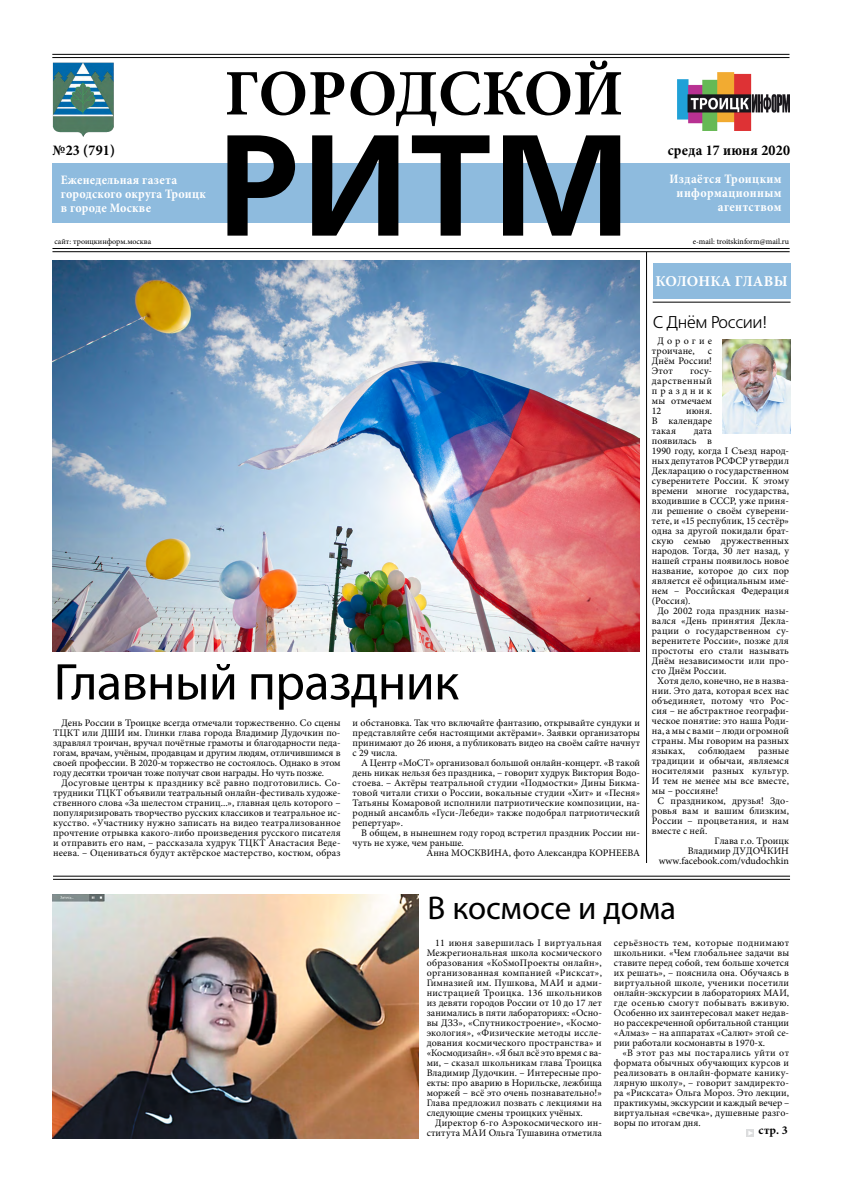
<style>
.page{position:relative;width:842px;height:1191px;background:#fff}
.page>*{position:absolute;margin:0;border:0;box-sizing:border-box;transform-origin:0 0}
.t1{font:52px "Myriad Pro";letter-spacing:-.01em;color:#000}
.t2{font:33px "Myriad Pro";color:#000}
.t3{font:17px "Free Set C";letter-spacing:-.02em;color:#000}
.t4{font:700 condensed 15px "Minion Pro";letter-spacing:.015em;color:#000}
.t5{font:700 15px "Minion Pro";letter-spacing:.01em;color:#fff}
.t6{font:700 condensed 13px/14px "Minion Pro";letter-spacing:.025em;color:#fff}
.t7{font:700 12px "Minion Pro";color:#000}
.t8{font:10px/10px "Minion Pro";letter-spacing:.01em;color:#000;text-align:justify}
.t9{font:10px/10px "Minion Pro";letter-spacing:.03em;color:#000}
.t10{font:8px "Minion Pro";color:#000}
</style>
<div class="page">
<div style="left:52px;top:163px;width:737px;height:60px;background:#8ebbde"></div>
<svg style="left:227px;top:135px;width:393px;height:101px"></svg>
<svg style="left:227px;top:61px;width:394px;height:65px"></svg>
<img style="left:53px;top:63px;width:61px;height:74px">
<hr style="left:52px;top:251px;width:738px;height:1px;background:#000">
<hr style="left:52px;top:248px;width:738px;height:1px;background:#000">
<div style="left:747px;top:1129px;width:7px;height:7px;background:#dcddde"></div>
<svg style="left:748px;top:1131px;width:5px;height:4px"></svg>
<img style="left:677px;top:72px;width:112px;height:58px">
<hr style="left:52px;top:57px;width:737px;height:1px;background:#000">
<hr style="left:52px;top:54px;width:737px;height:1px;background:#000">
<hr style="left:53px;top:879px;width:737px;height:1px;background:#000">
<hr style="left:53px;top:875px;width:737px;height:1px;background:#000">
<img style="left:53px;top:260px;width:587px;height:392px">
<img style="left:53px;top:894px;width:365px;height:244px">
<hr style="left:646px;top:252px;width:1px;height:611px;background:#000">
<hr style="left:653px;top:302px;width:137px;height:1px;background:#000">
<div style="left:653px;top:263px;width:137px;height:36px;background:#8ebbde"></div>
<img style="left:722px;top:339px;width:68px;height:94px">
<h3 class="t4" style="left:52px;top:140px;width:64px">№23 (791)</h3>
<h3 class="t4" style="left:668px;top:140px;width:124px">среда 17 июня 2020</h3>
<h3 class="t6" style="left:669px;top:172px;width:114px;text-align:right">Издаётся Троицким информационным агентством</h3>
<p class="t10" style="left:54px;top:236px;width:99px">сайт: троицкинформ.москва</p>
<p class="t10" style="left:693px;top:236px;width:98px">e-mail: troitskinform@mail.ru</p>
<h3 class="t6" style="left:61px;top:172px;width:147px">Еженедельная газета городского округа Троицк в городе Москве</h3>
<h3 class="t5" style="left:656px;top:271px;width:133px">КОЛОНКА ГЛАВЫ</h3>
<h1 class="t1" style="left:54px;top:650px;width:407px">Главный праздник</h1>
<p class="t8" style="left:53px;top:718px;width:289px;text-indent:8px">День России в Троицке всегда отмечали торжественно. Со сцены ТЦКТ или ДШИ им. Глинки глава города Владимир Дудочкин по&shy;здравлял троичан, вручал почётные грамоты и благодарности педа&shy;гогам, врачам, учёным, продавцам и другим людям, отличившимся в своей профессии. В 2020-м торжество не состоялось. Однако в этом году десятки троичан тоже получат свои награды. Но чуть позже.</p>
<p class="t8" style="left:53px;top:778px;width:289px;text-indent:9px">Досуговые центры к празднику всё равно подготовились. Со&shy;трудники ТЦКТ объявили театральный онлайн-фестиваль художе&shy;ственного слова «За шелестом страниц...», главная цель которого – популяризировать творчество русских классиков и театральное ис&shy;кусство. «Участнику нужно записать на видео театрализованное прочтение отрывка какого-либо произведения русского писателя и отправить его нам, – рассказала худрук ТЦКТ Анастасия Веде&shy;неева. – Оцениваться будут актёрское мастерство, костюм, образ</p>
<p class="t8" style="left:353px;top:718px;width:289px">и обстановка. Так что включайте фантазию, открывайте сундуки и представляйте себя настоящими актёрами». Заявки организаторы принимают до 26 июня, а публиковать видео на своём сайте начнут с 29 числа.</p>
<p class="t8" style="left:353px;top:758px;width:289px;text-indent:8px">А Центр «МоСТ» организовал большой онлайн-концерт. «В такой день никак нельзя без праздника, – говорит худрук Виктория Водо&shy;стоева. – Актёры театральной студии «Подмостки» Дины Бикма&shy;товой читали стихи о России, вокальные студии «Хит» и «Песня» Татьяны Комаровой исполнили патриотические композиции, на&shy;родный ансамбль «Гуси-Лебеди» также подобрал патриотический репертуар».</p>
<p class="t8" style="left:361px;top:828px;width:280px">В общем, в нынешнем году город встретил праздник России ни-</p>
<p class="t8" style="left:353px;top:838px;width:113px">чуть не хуже, чем раньше.</p>
<p class="t8" style="left:426px;top:848px;width:215px">Анна МОСКВИНА, фото Александра КОРНЕЕВА</p>
<h3 class="t3" style="left:653px;top:312px;width:116px">С Днём России!</h3>
<p class="t9" style="left:652px;top:336px;width:61px;text-indent:6px">Дорогие троичане,</p>
<p class="t8" style="left:652px;top:346px;width:61px;text-indent:56px">с Днём России!<br>Этот</p>
<p class="t8" style="left:652px;top:366px;width:62px;text-indent:38px">госу&shy;дарственный праздник мы отмечаем 12</p>
<p class="t8" style="left:652px;top:406px;width:62px;text-indent:34px">июня.<br>В календаре такая</p>
<p class="t8" style="left:694px;top:426px;width:20px">дата</p>
<p class="t8" style="left:652px;top:436px;width:61px">появилась в</p>
<p class="t8" style="left:652px;top:446px;width:138px">1990 году, когда I Съезд народ-</p>
<p class="t8" style="left:652px;top:456px;width:139px">ных депутатов РСФСР утвердил</p>
<p class="t8" style="left:652px;top:466px;width:139px">Декларацию о государственном</p>
<p class="t8" style="left:652px;top:476px;width:139px">суверенитете России. К этому</p>
<p class="t8" style="left:652px;top:486px;width:138px">времени многие государства,</p>
<p class="t8" style="left:652px;top:496px;width:138px">входившие в СССР, уже приня-</p>
<p class="t8" style="left:652px;top:506px;width:138px">ли решение о своём суверени-</p>
<p class="t8" style="left:652px;top:516px;width:138px">тете, и «15 республик, 15 сестёр»</p>
<p class="t8" style="left:652px;top:526px;width:138px">одна за другой покидали брат-</p>
<p class="t8" style="left:652px;top:536px;width:138px">скую семью дружественных</p>
<p class="t8" style="left:652px;top:546px;width:139px">народов. Тогда, 30 лет назад, у</p>
<p class="t8" style="left:652px;top:556px;width:138px">нашей страны появилось новое</p>
<p class="t8" style="left:652px;top:566px;width:139px">название, которое до сих пор</p>
<p class="t8" style="left:652px;top:576px;width:138px">является её официальным име-</p>
<p class="t8" style="left:652px;top:586px;width:139px">нем – Российская Федерация</p>
<p class="t8" style="left:652px;top:596px;width:40px">(Россия).</p>
<p class="t8" style="left:658px;top:606px;width:133px">До 2002 года праздник назы-</p>
<p class="t8" style="left:652px;top:616px;width:138px">вался «День принятия Декла-</p>
<p class="t8" style="left:652px;top:626px;width:138px">рации о государственном су-</p>
<p class="t8" style="left:652px;top:636px;width:138px">веренитете России», позже для</p>
<p class="t8" style="left:652px;top:646px;width:138px">простоты его стали называть</p>
<p class="t8" style="left:652px;top:656px;width:138px">Днём независимости или про-</p>
<p class="t8" style="left:652px;top:666px;width:76px">сто Днём России.</p>
<p class="t8" style="left:658px;top:676px;width:133px">Хотя дело, конечно, не в назва-</p>
<p class="t8" style="left:652px;top:686px;width:138px">нии. Это дата, которая всех нас</p>
<p class="t8" style="left:652px;top:696px;width:138px">объединяет, потому что Рос-</p>
<p class="t8" style="left:652px;top:706px;width:138px">сия – не абстрактное географи-</p>
<p class="t8" style="left:652px;top:716px;width:138px">ческое понятие: это наша Роди-</p>
<p class="t8" style="left:652px;top:726px;width:139px">на, а мы с вами – люди огромной</p>
<p class="t8" style="left:652px;top:736px;width:138px">страны. Мы говорим на разных</p>
<p class="t8" style="left:652px;top:746px;width:35px">языках,</p>
<p class="t8" style="left:698px;top:746px;width:48px">соблюдаем</p>
<p class="t8" style="left:758px;top:746px;width:32px">разные</p>
<p class="t8" style="left:652px;top:756px;width:139px">традиции и обычаи, являемся</p>
<p class="t8" style="left:652px;top:766px;width:138px">носителями разных культур.</p>
<p class="t8" style="left:652px;top:776px;width:138px">И тем не менее мы все вместе,</p>
<p class="t8" style="left:652px;top:786px;width:68px">мы – россияне!</p>
<p class="t8" style="left:658px;top:796px;width:133px">С праздником, друзья! Здо-</p>
<p class="t8" style="left:652px;top:806px;width:139px">ровья вам и вашим близким,</p>
<p class="t8" style="left:652px;top:816px;width:139px">России – процветания, и нам</p>
<p class="t8" style="left:652px;top:826px;width:57px">вместе с ней.</p>
<p class="t8" style="left:714px;top:836px;width:76px">Глава г.о. Троицк</p>
<p class="t8" style="left:688px;top:846px;width:103px">Владимир ДУДОЧКИН</p>
<p class="t8" style="left:659px;top:856px;width:132px">www.facebook.com/vdudochkin</p>
<h2 class="t2" style="left:427px;top:888px;width:250px">В космосе и дома</h2>
<p class="t8" style="left:427px;top:938px;width:177px;text-indent:8px">11 июня завершилась I виртуальная Межрегиональная школа космического образования «КоSмоПроекты онлайн», организованная компанией «Рисксат», Гимназией им. Пушкова, МАИ и адми&shy;нистрацией Троицка. 136 школьников из девяти городов России от 10 до 17 лет занимались в пяти лабораториях: «Осно&shy;вы ДЗЗ», «Спутникостроение», «Космо&shy;экология», «Физические методы иссле&shy;дования космического пространства» и «Космодизайн». «Я был всё это время с ва&shy;ми, – сказал школьникам глава Троицка Владимир Дудочкин. – Интересные про&shy;екты: про аварию в Норильске, лежбища моржей – всё это очень познавательно!» Глава предложил позвать с лекциями на следующие смены троицких учёных.</p>
<p class="t8" style="left:427px;top:1118px;width:177px;text-align:right">Директор 6-го Аэрокосмического ин&shy;ститута МАИ Ольга Тушавина отметила</p>
<p class="t8" style="left:614px;top:938px;width:177px">серьёзность тем, которые поднимают школьники. «Чем глобальнее задачи вы ставите перед собой, тем больше хочется их решать», – пояснила она. Обучаясь в виртуальной школе, ученики посетили онлайн-экскурсии в лабораториях МАИ, где осенью смогут побывать вживую.<br>Особенно их заинтересовал макет недав&shy;но рассекреченной орбитальной станции «Алмаз» – на аппаратах «Салют» этой се&shy;рии работали космонавты в 1970-х.</p>
<p class="t8" style="left:614px;top:1048px;width:177px;text-indent:8px">«В этот раз мы постарались уйти от формата обычных обучающих курсов и реализовать в онлайн-формате канику&shy;лярную школу», – говорит замдиректо&shy;ра «Рисксата» Ольга Мороз. Это лекции, практикумы, экскурсии и каждый вечер – виртуальная «свечка», душевные разго&shy;воры по итогам дня.</p>
<p class="t7" style="left:759px;top:1122px;width:31px">стр. 3</p>
</div>
